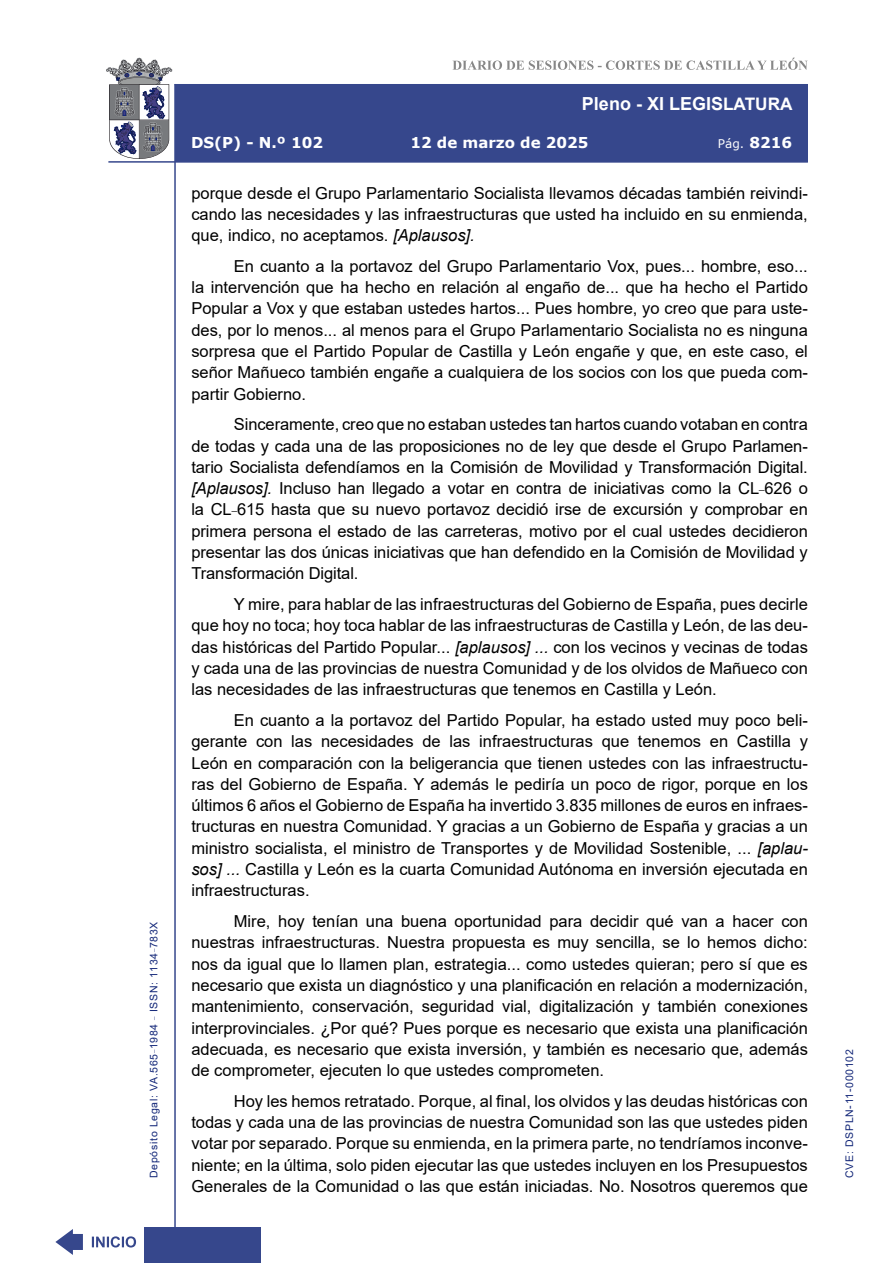
<style>
.page{position:relative;width:893px;height:1263px;background:#fff}
.page>*{position:absolute;margin:0;border:0;box-sizing:border-box;transform-origin:0 0}
.t1{font:700 18px "Arial";color:#fff}
.t2{font:16.5px/21.3px "Arial";color:#000;text-align:justify}
.t3{font:700 15px "Verdana";color:#fff}
.t4{font:12px "Verdana";color:#fff}
.t5{font:10.5px "Arial";letter-spacing:.065em;color:#122678}
.s1{font-size:17.25px}
.s2{font-weight:700;font-size:15px}
.s3{font-style:italic}
</style>
<div class="page">
<svg style="left:452px;top:58px;width:356px;height:12px"></svg>
<hr style="left:174px;top:84px;width:2px;height:1179px;background:#36478c">
<div style="left:144px;top:1227px;width:117px;height:36px;background:#36478c"></div>
<div style="left:175px;top:84px;width:633px;height:78px;background:#36478c"></div>
<hr style="left:108px;top:161px;width:700px;height:2px;background:#36478c">
<svg style="left:92px;top:1236px;width:44px;height:11px"></svg>
<svg style="left:55px;top:1229px;width:28px;height:26px"></svg>
<svg style="left:106px;top:58px;width:66px;height:101px"></svg>
<p class="t5" style="left:146px;top:1178px;width:258px;rotate:-90deg">Depósito Legal: VA.565<sup>_</sup>1984 <sup>_</sup> ISSN: 1134<sup>_</sup>783X</p>
<p class="t1" style="left:582px;top:91px;width:212px">Pleno - XI LEGIS<span class="s1">LATURA</span></p>
<p class="t3" style="left:191px;top:132px;width:134px">DS(P) - N.º 102</p>
<p class="t3" style="left:410px;top:132px;width:180px">12 de marzo de 2025</p>
<p class="t4" style="left:718px;top:135px;width:76px">Pág. <span class="s2">8216</span></p>
<p class="t2" style="left:191px;top:183px;width:618px">porque desde el Grupo Parlamentario Socialista llevamos décadas también reivindi&shy;cando las necesidades y las infraestructuras que usted ha incluido en su enmienda, que, indico, no aceptamos. <span class="s3">[Aplausos].</span></p>
<p class="t2" style="left:191px;top:255px;width:618px;text-indent:43px">En cuanto a la portavoz del Grupo Parlamentario Vox, pues... hombre, eso... la intervención que ha hecho en relación al engaño de... que ha hecho el Partido Popular a Vox y que estaban ustedes hartos... Pues hombre, yo creo que para uste&shy;des, por lo menos... al menos para el Grupo Parlamentario Socialista no es ninguna sorpresa que el Partido Popular de Castilla y León engañe y que, en este caso, el señor Mañueco también engañe a cualquiera de los socios con los que pueda com&shy;partir Gobierno.</p>
<p class="t2" style="left:191px;top:414px;width:618px;text-indent:43px">Sinceramente, creo que no estaban ustedes tan hartos cuando votaban en contra de todas y cada una de las proposiciones no de ley que desde el Grupo Parlamen&shy;tario Socialista defendíamos en la Comisión de Movilidad y Transformación Digital. <span class="s3">[Aplausos].</span> Incluso han llegado a votar en contra de iniciativas como la CL<sup>_</sup>626 o la CL<sup>_</sup>615 hasta que su nuevo portavoz decidió irse de excursión y comprobar en primera persona el estado de las carreteras, motivo por el cual ustedes decidieron presentar las dos únicas iniciativas que han defendido en la Comisión de Movilidad y Transformación Digital.</p>
<p class="t2" style="left:191px;top:593px;width:618px;text-indent:43px">Y mire, para hablar de las infraestructuras del Gobierno de España, pues decirle que hoy no toca; hoy toca hablar de las infraestructuras de Castilla y León, de las deu&shy;das históricas del Partido Popular... <span class="s3">[aplausos] ...</span> con los vecinos y vecinas de todas y cada una de las provincias de nuestra Comunidad y de los olvidos de Mañueco con las necesidades de las infraestructuras que tenemos en Castilla y León.</p>
<p class="t2" style="left:191px;top:709px;width:618px;text-indent:43px">En cuanto a la portavoz del Partido Popular, ha estado usted muy poco beli&shy;gerante con las necesidades de las infraestructuras que tenemos en Castilla y León en comparación con la beligerancia que tienen ustedes con las infraestructu&shy;ras del Gobierno de España. Y además le pediría un poco de rigor, porque en los últimos 6 años el Gobierno de España ha invertido 3.835 millones de euros en infraes&shy;tructuras en nuestra Comunidad. Y gracias a un Gobierno de España y gracias a un ministro socialista, el ministro de Transportes y de Movilidad Sostenible, ... <span class="s3">[aplau&shy;sos] ...</span> Castilla y León es la cuarta Comunidad Autónoma en inversión ejecutada en infraestructuras.</p>
<p class="t2" style="left:191px;top:910px;width:618px;text-indent:43px">Mire, hoy tenían una buena oportunidad para decidir qué van a hacer con nuestras infraestructuras. Nuestra propuesta es muy sencilla, se lo hemos dicho: nos da igual que lo llamen plan, estrategia... como ustedes quieran; pero sí que es necesario que exista un diagnóstico y una planificación en relación a modernización, mantenimiento, conservación, seguridad vial, digitalización y también conexiones interprovinciales. ¿Por qué? Pues porque es necesario que exista una planificación adecuada, es necesario que exista inversión, y también es necesario que, además de comprometer, ejecuten lo que ustedes comprometen.</p>
<p class="t2" style="left:191px;top:1090px;width:618px;text-indent:43px">Hoy les hemos retratado. Porque, al final, los olvidos y las deudas históricas con todas y cada una de las provincias de nuestra Comunidad son las que ustedes piden votar por separado. Porque su enmienda, en la primera parte, no tendríamos inconve&shy;niente; en la última, solo piden ejecutar las que ustedes incluyen en los Presupuestos Generales de la Comunidad o las que están iniciadas. No. Nosotros queremos que</p>
<p class="t5" style="left:842px;top:1178px;width:130px;rotate:-90deg">CVE: DSPLN-11-000102</p>
</div>
